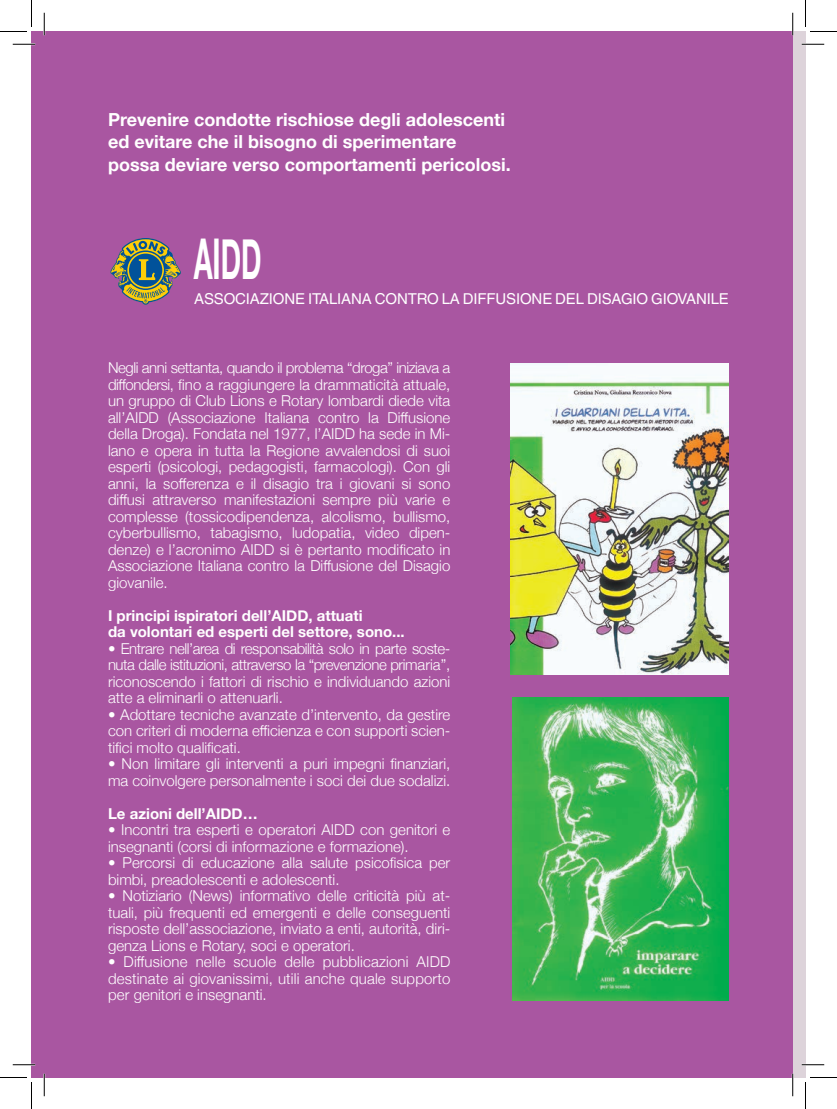
<style>
.page{position:relative;width:837px;height:1109px;background:#fff}
.page>*{position:absolute;margin:0;border:0;box-sizing:border-box;transform-origin:0 0}
.TITOLO{font:700 56.25px "Helvetica Neue";color:#fff;scale:.49 1}
.CORPO_TESTO{font:700 18px "Helvetica Neue";color:#fff}
.Predefinito{font:300 15px/16.5px "Helvetica Neue";color:#fff;text-align:justify}
.Predefinito-2{font:700 15px "Helvetica Neue";color:#fff}
.SOTTOTITOLO{font:15px "Helvetica";letter-spacing:-.01em;color:#fff}
</style>
<div class="page">
<div style="left:32px;top:31px;width:761px;height:1046px;background:#a956a1"></div>
<div style="left:793px;top:31px;width:12px;height:1046px;background:#ddd3da"></div>
<svg style="left:110px;top:239px;width:71px;height:66px"></svg>
<img style="left:511px;top:363px;width:218px;height:312px">
<img style="left:512px;top:697px;width:217px;height:304px">
<hr style="left:13px;top:43px;width:22px;height:2px;background:#fff">
<hr style="left:802px;top:43px;width:22px;height:2px;background:#fff">
<hr style="left:13px;top:1064px;width:22px;height:2px;background:#fff">
<hr style="left:802px;top:1064px;width:22px;height:2px;background:#fff">
<hr style="left:43px;top:13px;width:2px;height:22px;background:#fff">
<hr style="left:43px;top:1074px;width:2px;height:22px;background:#fff">
<hr style="left:792px;top:13px;width:2px;height:22px;background:#fff">
<hr style="left:792px;top:1074px;width:2px;height:22px;background:#fff">
<svg style="left:13px;top:44px;width:22px;height:1px"></svg>
<svg style="left:802px;top:44px;width:22px;height:1px"></svg>
<svg style="left:13px;top:1064px;width:22px;height:1px"></svg>
<svg style="left:802px;top:1064px;width:22px;height:1px"></svg>
<svg style="left:44px;top:13px;width:1px;height:22px"></svg>
<svg style="left:44px;top:1074px;width:1px;height:22px"></svg>
<svg style="left:792px;top:13px;width:1px;height:22px"></svg>
<svg style="left:792px;top:1074px;width:1px;height:22px"></svg>
<svg style="left:0;top:0;width:32px;height:32px"></svg>
<svg style="left:0;top:1077px;width:32px;height:32px"></svg>
<svg style="left:805px;top:0;width:32px;height:32px"></svg>
<svg style="left:805px;top:1077px;width:32px;height:32px"></svg>
<p class="CORPO_TESTO" style="left:108px;top:105px;width:398px">Prevenire condotte rischiose degli adolescenti</p>
<p class="CORPO_TESTO" style="left:108px;top:128px;width:350px">ed evitare che il bisogno di sperimentare</p>
<p class="CORPO_TESTO" style="left:108px;top:150px;width:404px">possa deviare verso comportamenti pericolosi.</p>
<p class="TITOLO" style="left:194px;top:215px;width:140px">AIDD</p>
<p class="SOTTOTITOLO" style="left:194px;top:290px;width:536px">ASSOCIAZIONE ITALIANA CONTRO LA DIFFUSIONE DEL DISAGIO GIOVANILE</p>
<p class="Predefinito" style="left:108px;top:359px;width:344px">Negli anni settanta, quando il problema “droga” iniziava a diffondersi, fino a raggiungere la drammaticità attuale, un gruppo di Club Lions e Rotary lombardi diede vita all’AIDD (Associazione Italiana contro la Diffusione della Droga). Fondata nel 1977, l’AIDD ha sede in Mi&shy;lano e opera in tutta la Regione avvalendosi di suoi esperti (psicologi, pedagogisti, farmacologi). Con gli anni, la sofferenza e il disagio tra i giovani si sono diffusi attraverso manifestazioni sempre più varie e complesse (tossicodipendenza, alcolismo, bullismo, cyberbullismo, tabagismo, ludopatia, video dipen&shy;denze) e l’acronimo AIDD si è pertanto modificato in Associazione Italiana contro la Diffusione del Disagio giovanile.</p>
<p class="Predefinito-2" style="left:108px;top:604px;width:256px">I principi ispiratori dell’AIDD, attuati</p>
<p class="Predefinito-2" style="left:108px;top:620px;width:298px">da volontari ed esperti del settore, sono...</p>
<p class="Predefinito" style="left:108px;top:639px;width:344px">• Entrare nell’area di responsabilità solo in parte soste&shy;nuta dalle istituzioni, attraverso la “prevenzione primaria”, riconoscendo i fattori di rischio e individuando azioni atte a eliminarli o attenuarli.</p>
<p class="Predefinito" style="left:108px;top:705px;width:344px">• Adottare tecniche avanzate d’intervento, da gestire con criteri di moderna efficienza e con supporti scien&shy;tifici molto qualificati.</p>
<p class="Predefinito" style="left:108px;top:755px;width:344px">• Non limitare gli interventi a puri impegni finanziari, ma coinvolgere personalmente i soci dei due sodalizi.</p>
<p class="Predefinito-2" style="left:108px;top:802px;width:151px">Le azioni dell’AIDD…</p>
<p class="Predefinito" style="left:108px;top:821px;width:344px">• Incontri tra esperti e operatori AIDD con genitori e insegnanti (corsi di informazione e formazione).</p>
<p class="Predefinito" style="left:108px;top:854px;width:344px">• Percorsi di educazione alla salute psicofisica per bimbi, preadolescenti e adolescenti.</p>
<p class="Predefinito" style="left:108px;top:887px;width:344px">• Notiziario (News) informativo delle criticità più at&shy;tuali, più frequenti ed emergenti e delle conseguenti risposte dell’associazione, inviato a enti, autorità, diri&shy;genza Lions e Rotary, soci e operatori.</p>
<p class="Predefinito" style="left:108px;top:953px;width:344px">• Diffusione nelle scuole delle pubblicazioni AIDD destinate ai giovanissimi, utili anche quale supporto per genitori e insegnanti.</p>
</div>
